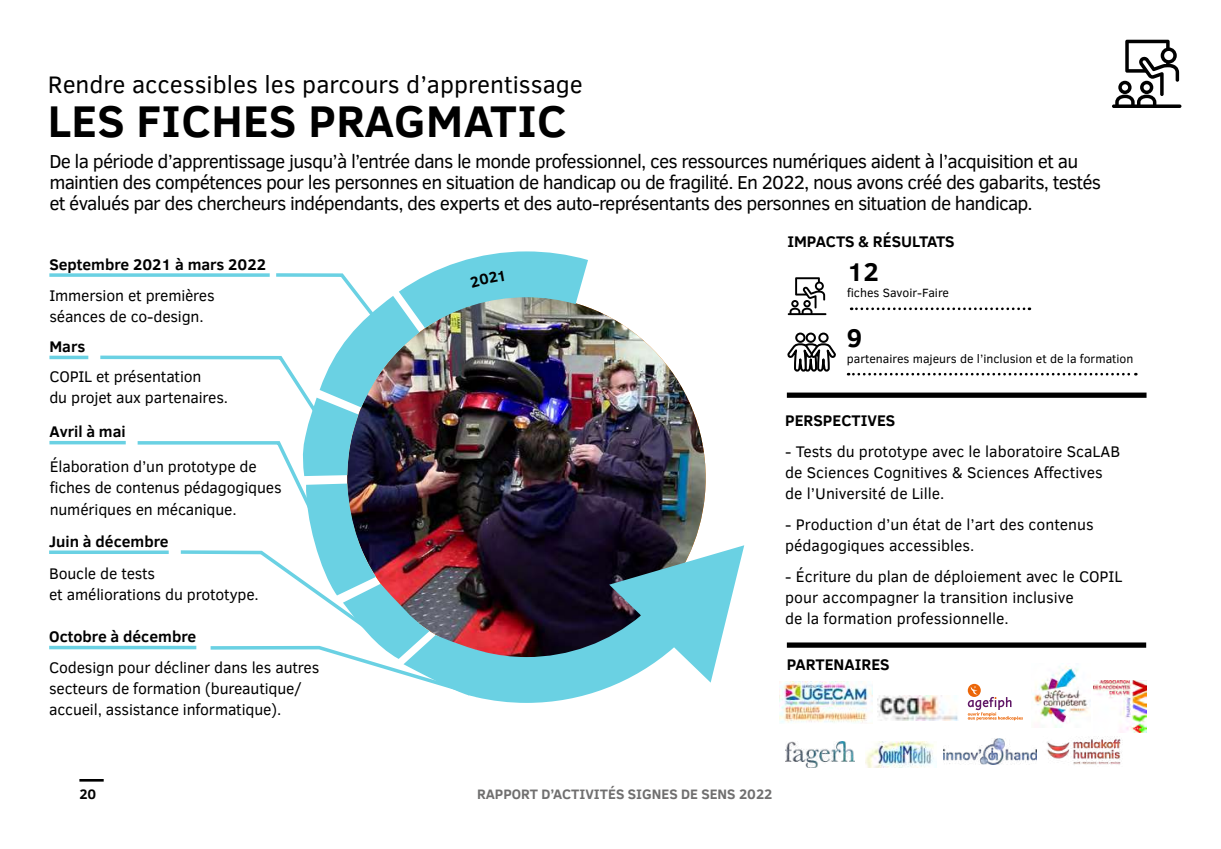
<style>
.page{position:relative;width:1221px;height:849px;background:#fff}
.page>*{position:absolute;margin:0;border:0;box-sizing:border-box;transform-origin:0 0}
.t1{font:700 45.5px "Clear Sans";letter-spacing:.01em;color:#000}
.t2{font:700 26.25px "Clear Sans";color:#000}
.t3{font:24.5px "Clear Sans";color:#000}
.t4{font:19.25px/21px "Clear Sans";letter-spacing:-.04em;color:#000}
.t5{font:15.75px/21px "Clear Sans";letter-spacing:-.01em;color:#000}
.t6{font:700 15.75px "Clear Sans";color:#000}
.t7{font:700 14px "Clear Sans";color:#706f6f}
.t8{font:700 14px "Clear Sans";color:#000}
.t9{font:12.25px "Clear Sans";color:#000}
</style>
<div class="page">
<hr style="left:79px;top:778px;width:25px;height:3px;background:#000">
<div style="left:786px;top:392px;width:360px;height:5px;background:#000"></div>
<svg style="left:851px;top:307px;width:178px;height:3px"></svg>
<svg style="left:848px;top:373px;width:288px;height:2px"></svg>
<div style="left:786px;top:642px;width:360px;height:5px;background:#000"></div>
<svg style="left:49px;top:355px;width:39px;height:4px"></svg>
<hr style="left:49px;top:441px;width:77px;height:3px;background:#6ad1e3">
<svg style="left:49px;top:645px;width:48px;height:4px"></svg>
<svg style="left:49px;top:273px;width:48px;height:4px"></svg>
<svg style="left:49px;top:550px;width:48px;height:4px"></svg>
<svg style="left:787px;top:277px;width:49px;height:95px"></svg>
<img style="left:588px;top:307px;width:117px;height:238px">
<svg style="left:480px;top:545px;width:264px;height:157px;fill:#6ad1e3"></svg>
<img style="left:877px;top:695px;width:81px;height:25px">
<img style="left:865px;top:741px;width:71px;height:26px">
<img style="left:1046px;top:736px;width:76px;height:29px">
<img style="left:1093px;top:680px;width:53px;height:52px">
<img style="left:1032px;top:663px;width:57px;height:64px">
<img style="left:785px;top:741px;width:69px;height:26px">
<img style="left:779px;top:681px;width:93px;height:42px">
<img style="left:943px;top:738px;width:93px;height:26px">
<svg style="left:1115px;top:40px;width:63px;height:64px"></svg>
<svg style="left:1111px;top:104px;width:70px;height:4px"></svg>
<svg style="left:967px;top:683px;width:13px;height:13px"></svg>
<svg style="left:967px;top:686px;width:55px;height:34px"></svg>
<img style="left:97px;top:251px;width:491px;height:447px">
<h3 class="t3" style="left:48px;top:68px;width:536px">Rendre accessibles les parcours d’apprentissage</h3>
<h1 class="t1" style="left:48px;top:87px;width:520px">LES FICHES PRAGMATIC</h1>
<p class="t4" style="left:49px;top:151px;width:1053px">De la période d’apprentissage jusqu’à l’entrée dans le monde professionnel, ces ressources numériques aident à l’acquisition et au maintien des compétences pour les personnes en situation de handicap ou de fragilité. En 2022, nous avons créé des gabarits, testés et évalués par des chercheurs indépendants, des experts et des auto-représentants des personnes en situation de handicap.</p>
<p class="t6" style="left:49px;top:253px;width:218px">Septembre 2021 à mars 2022</p>
<p class="t5" style="left:49px;top:285px;width:167px">Immersion et premières séances de co-design.</p>
<p class="t6" style="left:49px;top:335px;width:37px">Mars</p>
<p class="t5" style="left:49px;top:366px;width:180px">COPIL et présentation<br>du projet aux partenaires.</p>
<p class="t6" style="left:49px;top:420px;width:78px">Avril à mai</p>
<p class="t5" style="left:50px;top:456px;width:233px">Élaboration d’un prototype de fiches de contenus pédagogiques numériques en mécanique.</p>
<p class="t6" style="left:49px;top:530px;width:121px">Juin à décembre</p>
<p class="t5" style="left:49px;top:562px;width:211px">Boucle de tests<br>et améliorations du prototype.</p>
<p class="t6" style="left:49px;top:625px;width:149px">Octobre à décembre</p>
<p class="t5" style="left:49px;top:656px;width:272px">Codesign pour décliner dans les autres secteurs de formation (bureautique/ accueil, assistance informatique).</p>
<p class="t6" style="left:787px;top:229px;width:169px">IMPACTS &amp; RÉSULTATS</p>
<h2 class="t2" style="left:847px;top:253px;width:33px">12</h2>
<p class="t9" style="left:847px;top:285px;width:103px">fiches Savoir-Faire</p>
<h2 class="t2" style="left:846px;top:319px;width:17px">9</h2>
<p class="t9" style="left:846px;top:350px;width:288px">partenaires majeurs de l’inclusion et de la formation</p>
<p class="t6" style="left:785px;top:409px;width:112px">PERSPECTIVES</p>
<p class="t5" style="left:785px;top:441px;width:336px">- Tests du prototype avec le laboratoire ScaLAB de Sciences Cognitives &amp; Sciences Affectives de l’Université de Lille.</p>
<p class="t5" style="left:785px;top:513px;width:310px">- Production d’un état de l’art des contenus pédagogiques accessibles.</p>
<p class="t5" style="left:785px;top:565px;width:338px">- Écriture du plan de déploiement avec le COPIL pour accompagner la transition inclusive<br>de la formation professionnelle.</p>
<p class="t6" style="left:786px;top:653px;width:104px">PARTENAIRES</p>
<p class="t8" style="left:79px;top:783px;width:18px">20</p>
<p class="t7" style="left:477px;top:784px;width:297px">RAPPORT D’ACTIVITÉS SIGNES DE SENS 2022</p>
</div>
